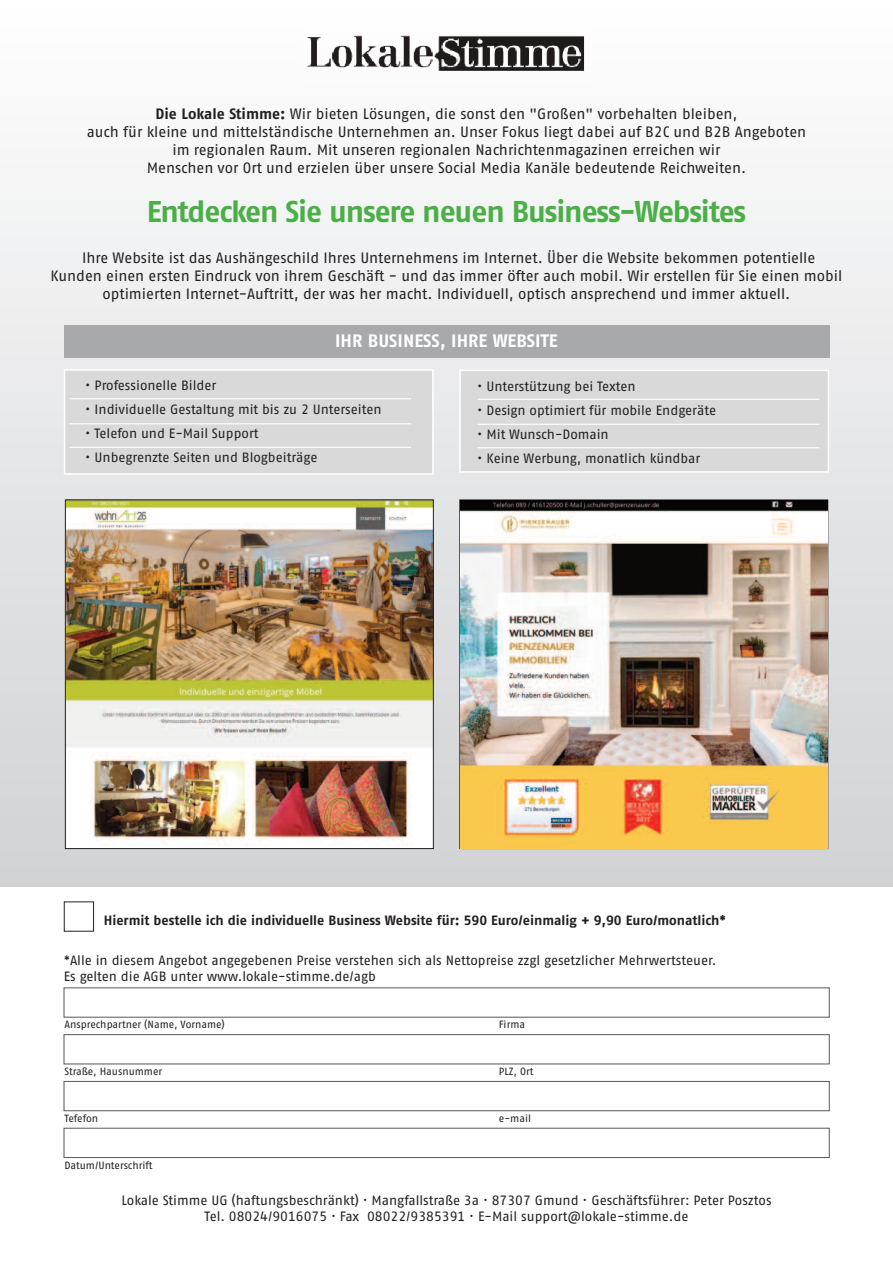
<style>
.page{position:relative;width:893px;height:1263px;background:#fff}
.page>*{position:absolute;margin:0;border:0;box-sizing:border-box;transform-origin:0 0}
.t1{font:30px "Fago No Bold Tf";letter-spacing:-.04em;color:#4baf47}
.t2{font:18px "Fago No Bold Tf";color:#fff}
.t3{font:15px/18px "Fago No Regular Tf";letter-spacing:-.005em;color:#231f20;text-align:center}
.t4{font:13.5px/16.2px "Fago No Regular Tf";color:#231f20}
.t5{font:13.5px "Fago No Bold Tf";color:#231f20}
.t6{font:10.5px "Fago No Regular Tf";color:#231f20}
.s1{font-family:"Fago No Bold Tf"}
</style>
<div class="page">
<div style="left:0;top:0;width:893px;height:886px;background:linear-gradient(to bottom,#feffff,#d0d1d2)"></div>
<div style="left:65px;top:371px;width:367px;height:102px;background:#d9d9d9"></div>
<div style="left:64px;top:369px;width:370px;height:106px;border:2px solid #fff"></div>
<img style="left:67px;top:501px;width:365px;height:346px">
<div style="left:65px;top:499px;width:369px;height:350px;border:1px solid #231f20"></div>
<div style="left:64px;top:1034px;width:765px;height:30px;border:1px solid #57585a"></div>
<div style="left:64px;top:1081px;width:765px;height:30px;border:1px solid #57585a"></div>
<div style="left:64px;top:1128px;width:765px;height:30px;border:1px solid #57585a"></div>
<div style="left:64px;top:902px;width:30px;height:29px;border:1px solid #231f20"></div>
<hr style="left:70px;top:398px;width:341px;height:1px;background:#fff">
<hr style="left:70px;top:423px;width:341px;height:1px;background:#fff">
<hr style="left:70px;top:447px;width:341px;height:1px;background:#fff">
<img style="left:302px;top:25px;width:289px;height:58px">
<div style="left:64px;top:325px;width:765px;height:32px;background:#a8a9ad"></div>
<div style="left:461px;top:371px;width:367px;height:100px;background:#d9d9d9"></div>
<hr style="left:478px;top:399px;width:341px;height:1px;background:#fff">
<hr style="left:478px;top:424px;width:341px;height:1px;background:#fff">
<hr style="left:478px;top:447px;width:341px;height:1px;background:#fff">
<img style="left:460px;top:500px;width:367px;height:348px">
<p class="t3" style="left:87px;top:106px;width:721px"><span class="s1">Die Lokale Stimme:</span> Wir bieten Lösungen, die sonst den "Großen" vorbehalten bleiben,<br>auch für kleine und mittelständische Unternehmen an. Unser Fokus liegt dabei auf B2C und B2B Angeboten im regionalen Raum. Mit unseren regionalen Nachrichtenmagazinen erreichen wir<br>Menschen vor Ort und erzielen über unsere Social Media Kanäle bedeutende Reichweiten.</p>
<h1 class="t1" style="left:147px;top:201px;width:601px">Entdecken Sie unsere neuen Business-Websites</h1>
<p class="t3" style="left:51px;top:250px;width:793px">Ihre Website ist das Aushängeschild Ihres Unternehmens im Internet. Über die Website bekommen potentielle<br>Kunden einen ersten Eindruck von ihrem Geschäft - und das immer öfter auch mobil. Wir erstellen für Sie einen mobil optimierten Internet-Auftritt, der was her macht. Individuell, optisch ansprechend und immer aktuell.</p>
<p class="t2" style="left:335px;top:334px;width:224px">IHR BUSINESS, IHRE WEBSITE</p>
<p class="t4" style="left:477px;top:379px;width:160px">• Unterstützung bei Texten</p>
<p class="t4" style="left:477px;top:403px;width:240px">• Design optimiert für mobile Endgeräte</p>
<p class="t4" style="left:477px;top:427px;width:133px">• Mit Wunsch-Domain</p>
<p class="t4" style="left:477px;top:451px;width:225px">• Keine Werbung, monatlich kündbar</p>
<p class="t4" style="left:85px;top:379px;width:132px">• Professionelle Bilder</p>
<p class="t4" style="left:85px;top:403px;width:298px">• Individuelle Gestaltung mit bis zu 2 Unterseiten</p>
<p class="t4" style="left:85px;top:427px;width:175px">• Telefon und E-Mail Support</p>
<p class="t4" style="left:85px;top:451px;width:234px">• Unbegrenzte Seiten und Blogbeiträge</p>
<p class="t5" style="left:104px;top:915px;width:624px">Hiermit bestelle ich die individuelle Business Website für: 590 Euro/einmalig + 9,90 Euro/monatlich*</p>
<p class="t4" style="left:64px;top:953px;width:654px">*Alle in diesem Angebot angegebenen Preise verstehen sich als Nettopreise zzgl gesetzlicher Mehrwertsteuer.<br>Es gelten die AGB unter www.lokale-stimme.de/agb</p>
<p class="t6" style="left:64px;top:1020px;width:162px">Ansprechpartner (Name, Vorname)</p>
<p class="t6" style="left:499px;top:1020px;width:28px">Firma</p>
<p class="t6" style="left:64px;top:1067px;width:99px">Straße, Hausnummer</p>
<p class="t6" style="left:499px;top:1067px;width:36px">PLZ, Ort</p>
<p class="t6" style="left:64px;top:1114px;width:35px">Tefefon</p>
<p class="t6" style="left:499px;top:1114px;width:34px">e-mail</p>
<p class="t6" style="left:64px;top:1161px;width:90px">Datum/Unterschrift</p>
<p class="t4" style="left:121px;top:1193px;width:652px;text-align:center">Lokale Stimme UG (haftungsbeschränkt) · Mangfallstraße 3a · 87307 Gmund · Geschäftsführer: Peter Posztos<br>Tel. 08024/9016075 · Fax 08022/9385391 · E-Mail support@lokale-stimme.de</p>
</div>
